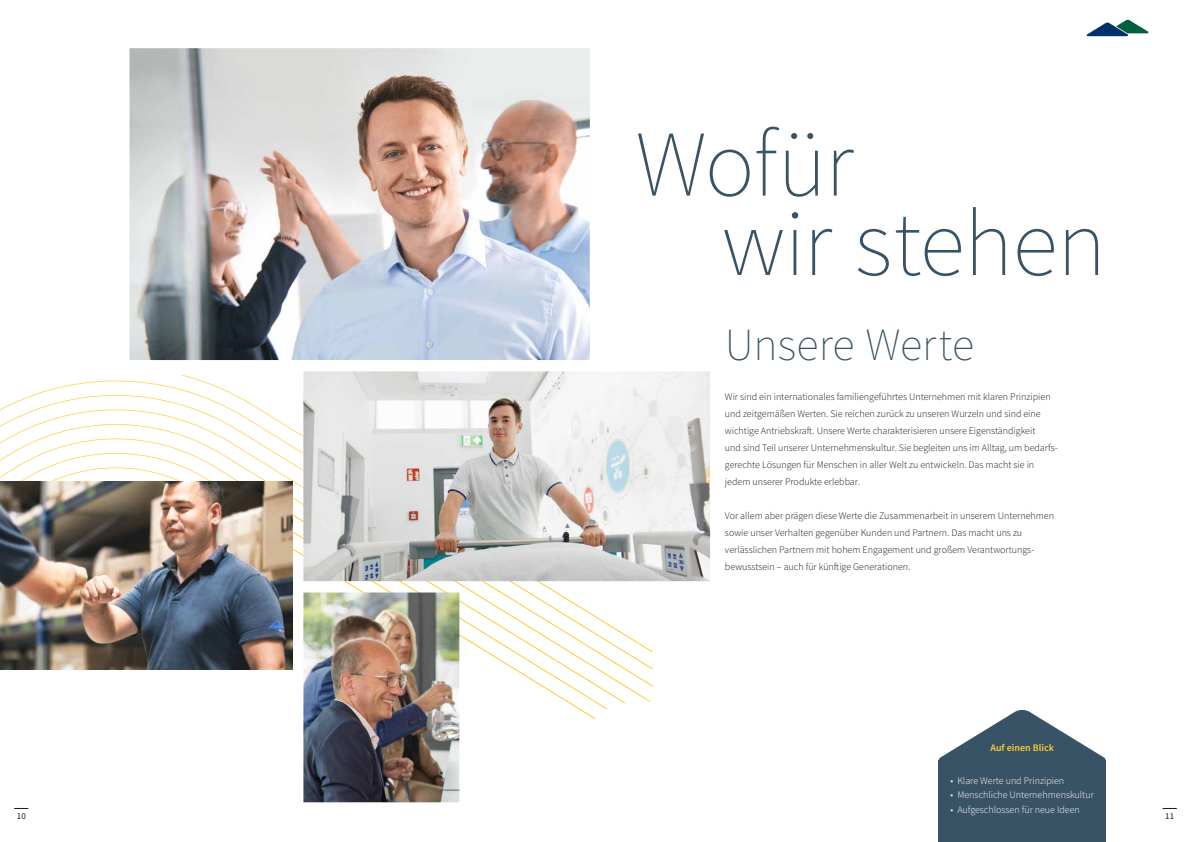
<style>
.page{position:relative;width:1191px;height:842px;background:#fff}
.page>*{position:absolute;margin:0;border:0;box-sizing:border-box;transform-origin:0 0}
.t1{font:200 94px/79.3px "Source Sans Pro";letter-spacing:-.005em;color:#395366}
.t2{font:200 46px "Source Sans Pro";color:#395366}
.t3{font:300 10px/17px "Source Sans Pro";color:#1a1a18}
.t4{font:300 10px "Source Sans Pro";color:#fff}
.t5{font:600 10px "Source Sans Pro";color:#fece31}
.t6{font:9px "Source Sans Pro";color:#1a1a18}
</style>
<div class="page">
<svg style="left:1162px;top:808px;width:14px;height:1px"></svg>
<svg style="left:14px;top:808px;width:14px;height:1px"></svg>
<img style="left:129px;top:48px;width:461px;height:312px">
<svg style="left:1086px;top:20px;width:62px;height:16px"></svg>
<svg style="left:0;top:375px;width:460px;height:369px"></svg>
<div style="left:0;top:511px;width:653px;height:227px;background:#fff"></div>
<img style="left:303px;top:592px;width:156px;height:210px">
<img style="left:303px;top:371px;width:407px;height:210px">
<img style="left:0;top:482px;width:292px;height:187px">
<svg style="left:938px;top:709px;width:168px;height:56px"></svg>
<div style="left:938px;top:761px;width:167px;height:81px;background:#395366"></div>
<svg style="left:562px;top:699px;width:89px;height:20px"></svg>
<h1 class="t1" style="left:722px;top:125px;width:386px;text-indent:-87px">Wofür<br>wir stehen</h1>
<h2 class="t2" style="left:725px;top:317px;width:250px">Unsere Werte</h2>
<p class="t3" style="left:725px;top:388px;width:334px">Wir sind ein internationales familiengeführtes Unternehmen mit klaren Prinzipien und zeitgemäßen Werten. Sie reichen zurück zu unseren Wurzeln und sind eine wichtige Antriebskraft. Unsere Werte charakterisieren unsere Eigenständigkeit<br>und sind Teil unserer Unternehmenskultur. Sie begleiten uns im Alltag, um bedarfs&shy;gerechte Lösungen für Menschen in aller Welt zu entwickeln. Das macht sie in jedem unserer Produkte erlebbar.</p>
<p class="t3" style="left:725px;top:507px;width:330px">Vor allem aber prägen diese Werte die Zusammenarbeit in unserem Unternehmen sowie unser Verhalten gegenüber Kunden und Partnern. Das macht uns zu verlässlichen Partnern mit hohem Engagement und großem Verantwortungs&shy;bewusstsein – auch für künftige Generationen.</p>
<p class="t5" style="left:990px;top:741px;width:65px">Auf einen Blick</p>
<p class="t4" style="left:950px;top:774px;width:115px">• Klare Werte und Prinzipien</p>
<p class="t4" style="left:950px;top:789px;width:145px">• Menschliche Unternehmenskultur</p>
<p class="t4" style="left:950px;top:804px;width:131px">• Aufgeschlossen für neue Ideen</p>
<p class="t6" style="left:17px;top:811px;width:11px">10</p>
<p class="t6" style="left:1165px;top:811px;width:11px">11</p>
</div>
